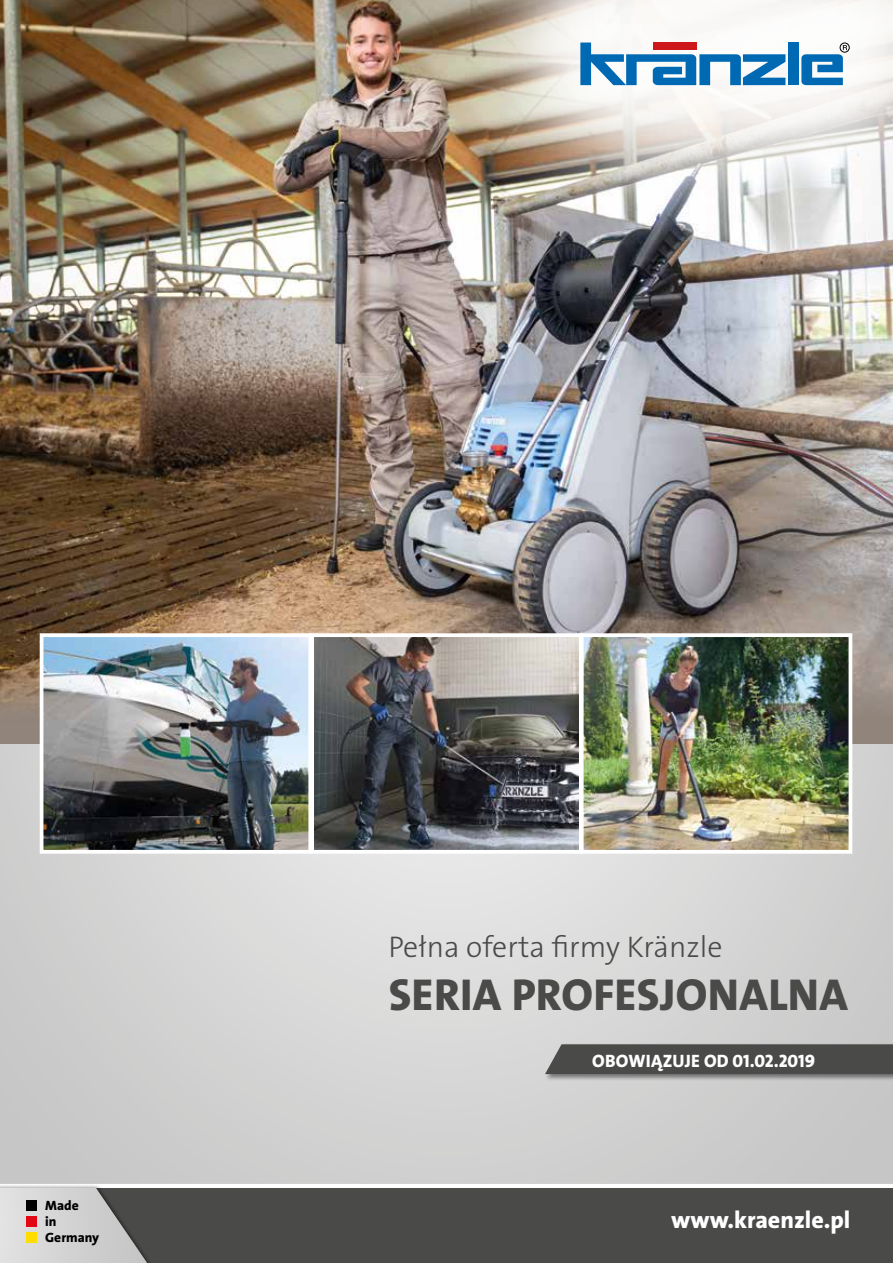
<style>
.page{position:relative;width:893px;height:1263px;background:#fff}
.page>*{position:absolute;margin:0;border:0;box-sizing:border-box;transform-origin:0 0}
.t1{font:45px "The Sans LP8 Ex Bld";letter-spacing:.01em;color:#4a4a49}
.t2{font:30px "The Sans LP3 Lig";color:#4a4a49}
.t3{font:24px "The Sans LP8 Ex Bld";color:#fff}
.t4{font:18px "The Sans LP8 Ex Bld";letter-spacing:.01em;color:#fff}
.t5{font:13.5px/16px "The Sans LP8 Ex Bld";color:#000}
</style>
<div class="page">
<svg style="left:0;top:743px;width:893px;height:441px;background:#d3d3d3"></svg>
<img style="left:0;top:0;width:893px;height:723px">
<div style="left:544px;top:1043px;width:349px;height:38px;background:#000;opacity:.45"></div>
<div style="left:545px;top:1044px;width:348px;height:30px;background:#4a4a49"></div>
<img style="left:45px;top:638px;width:262px;height:211px">
<div style="left:40px;top:633px;width:272px;height:221px;border:4px solid #fff"></div>
<img style="left:315px;top:638px;width:263px;height:211px">
<div style="left:310px;top:633px;width:273px;height:221px;border:4px solid #fff"></div>
<img style="left:585px;top:638px;width:262px;height:211px">
<div style="left:580px;top:633px;width:272px;height:221px;border:4px solid #fff"></div>
<div style="left:0;top:1188px;width:893px;height:75px;background:#4a4a49"></div>
<div style="left:0;top:1184px;width:162px;height:79px;background:#000;opacity:.7"></div>
<svg style="left:0;top:1188px;width:147px;height:75px"></svg>
<div style="left:26px;top:1200px;width:11px;height:10px;background:#000"></div>
<div style="left:26px;top:1216px;width:11px;height:11px;background:#e30613"></div>
<div style="left:26px;top:1232px;width:11px;height:11px;background:#fd0"></div>
<img style="left:329px;top:0;width:564px;height:324px">
<svg style="left:580px;top:43px;width:205px;height:42px"></svg>
<div style="left:788px;top:43px;width:10px;height:42px;background:#0069b4"></div>
<div style="left:840px;top:43px;width:10px;height:10px;border:1px solid #000;border-radius:50%"></div>
<svg style="left:801px;top:45px;width:46px;height:40px"></svg>
<p class="t5" style="left:45px;top:1197px;width:56px">Made<br>in<br>Germany</p>
<p class="t2" style="left:388px;top:927px;width:336px">Pełna oferta firmy Kränzle</p>
<h1 class="t1" style="left:389px;top:966px;width:461px">SERIA PROFESJONALNA</h1>
<p class="t4" style="left:592px;top:1049px;width:224px">OBOWIĄZUJE OD 01.02.2019</p>
<p class="t3" style="left:671px;top:1204px;width:181px">www.kraenzle.pl</p>
</div>
